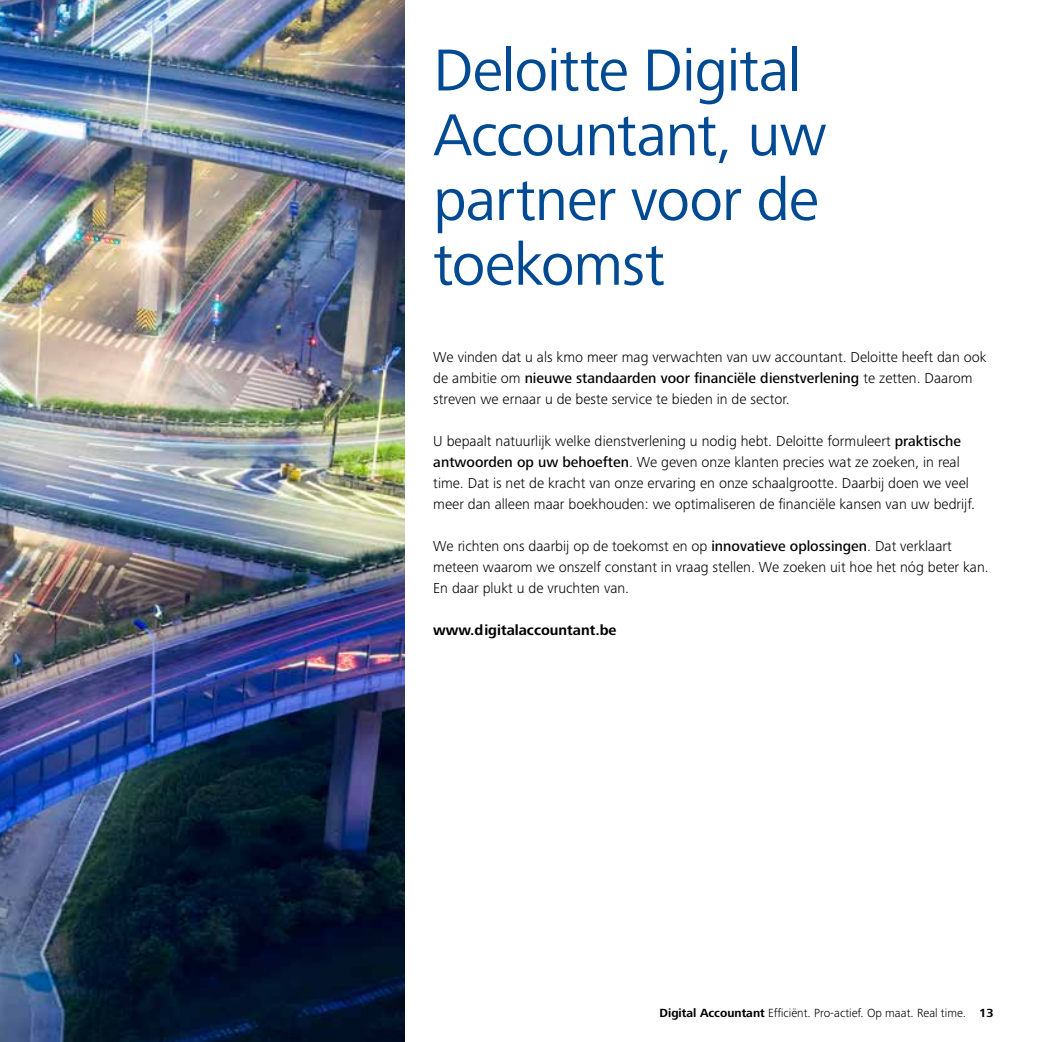
<style>
.page{position:relative;width:1042px;height:1042px;background:#fff}
.page>*{position:absolute;margin:0;border:0;box-sizing:border-box;transform-origin:0 0}
.t1{font:61.25px/64.8px "Frutiger Next Pro";letter-spacing:-.015em;color:#004a94}
.t2{font:300 14.88px/21px "Frutiger Next Pro";color:#000}
.t3{font:700 14.88px "Frutiger Next Pro";color:#000}
.t4{font:300 12.25px "Frutiger Next Pro";color:#000}
.s1{font-weight:500}
.s2{font-weight:700}
</style>
<div class="page">
<img style="left:0;top:0;width:404px;height:1042px">
<h1 class="t1" style="left:433px;top:38px;width:395px">Deloitte Digital<br>Accountant, uw partner voor de toekomst</h1>
<p class="t2" style="left:433px;top:346px;width:555px">We vinden dat u als kmo meer mag verwachten van uw accountant. Deloitte heeft dan ook de ambitie om <span class="s1">nieuwe standaarden voor financiële dienstverlening</span> te zetten. Daarom streven we ernaar u de beste service te bieden in de sector.</p>
<p class="t2" style="left:433px;top:430px;width:543px">U bepaalt natuurlijk welke dienstverlening u nodig hebt. Deloitte formuleert <span class="s1">praktische antwoorden op uw behoeften</span>. We geven onze klanten precies wat ze zoeken, in real time. Dat is net de kracht van onze ervaring en onze schaalgrootte. Daarbij doen we veel meer dan alleen maar boekhouden: we optimaliseren de financiële kansen van uw bedrijf.</p>
<p class="t2" style="left:433px;top:535px;width:557px">We richten ons daarbij op de toekomst en op <span class="s1">innovatieve oplossingen</span>. Dat verklaart meteen waarom we onszelf constant in vraag stellen. We zoeken uit hoe het nóg beter kan.<br>En daar plukt u de vruchten van.</p>
<p class="t3" style="left:433px;top:621px;width:185px">www.digitalaccountant.be</p>
<p class="t4" style="left:659px;top:1006px;width:335px"><span class="s2">Digital Accountant</span> Efficiënt. Pro-actief. Op maat. Real time. <span class="s2">13</span></p>
</div>
